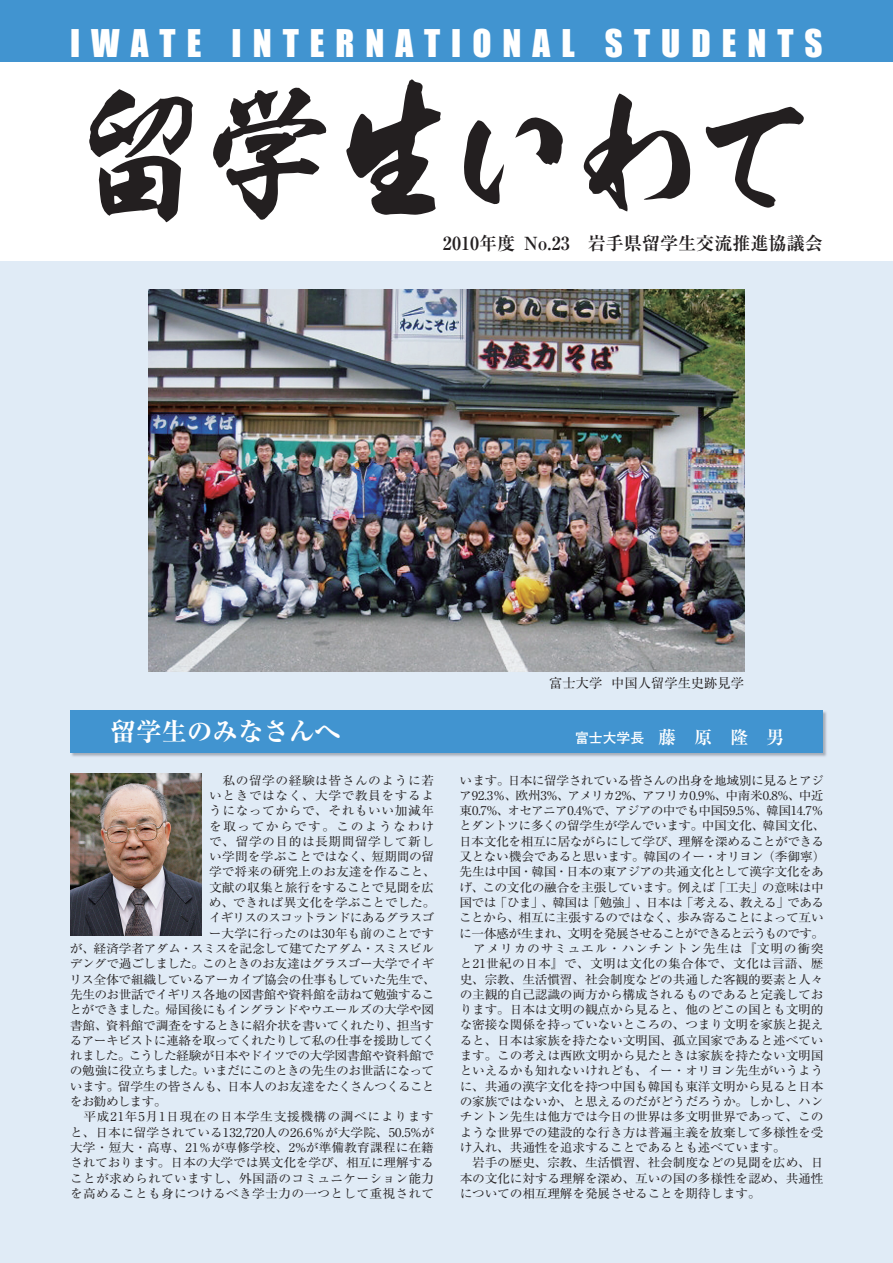
<style>
.page{position:relative;width:893px;height:1263px;background:#fff}
.page>*{position:absolute;margin:0;border:0;box-sizing:border-box;transform-origin:0 0}
.t1{font:35.1px "Impact";letter-spacing:.315em;color:#fff}
.t2{font:700 expanded 25.5px "Ryumin Pro";color:#fff}
.t3{font:700 18px "Ryumin Pro";color:#231f20}
.t4{font:700 18px "Ryumin Pro";color:#fff}
.t5{font:13.35px "Ryumin Pro";color:#231f20}
.t6{font:12.15px/15.3px "Ryumin Pro";letter-spacing:-.015em;color:#231f20;scale:1.05 1}
.t7{font:12.15px "Ryumin Pro";letter-spacing:-.045em;color:#231f20;scale:1.05 1}
.t8{font:12.15px "Ryumin Pro";letter-spacing:-.04em;color:#231f20;scale:1.05 1}
.t9{font:12.15px "Ryumin Pro";letter-spacing:.04em;color:#231f20;scale:1.05 1}
.t10{font:12.15px "Ryumin Pro";letter-spacing:-.035em;color:#231f20;scale:1.05 1}
.t11{font:12.15px "Ryumin Pro";letter-spacing:.02em;color:#231f20;scale:1.05 1}
.t12{font:12.15px "Ryumin Pro";letter-spacing:.005em;color:#231f20;scale:1.05 1}
.t13{font:12.15px "Ryumin Pro";letter-spacing:.05em;color:#231f20;scale:1.05 1}
.t14{font:12.15px "Ryumin Pro";letter-spacing:-.075em;color:#231f20;scale:1.05 1}
.t15{font:12.15px "Ryumin Pro";letter-spacing:.11em;color:#231f20;scale:1.05 1}
.t16{font:12.15px "Ryumin Pro";letter-spacing:-.06em;color:#231f20;scale:1.05 1}
.s1{font-family:"Futo Go B101 Pro";font-size:13.8px}
</style>
<div class="page">
<div style="left:0;top:261px;width:893px;height:1002px;background:#e0ebf6"></div>
<img style="left:71px;top:711px;width:756px;height:46px">
<div style="left:70px;top:710px;width:753px;height:43px;background:#4194d0"></div>
<img style="left:70px;top:774px;width:132px;height:161px">
<img style="left:149px;top:289px;width:595px;height:383px">
<svg style="left:346px;top:79px;width:95px;height:136px"></svg>
<svg style="left:213px;top:88px;width:114px;height:132px"></svg>
<svg style="left:584px;top:93px;width:106px;height:118px"></svg>
<svg style="left:705px;top:107px;width:99px;height:101px"></svg>
<svg style="left:515px;top:117px;width:48px;height:48px"></svg>
<svg style="left:464px;top:120px;width:40px;height:85px"></svg>
<svg style="left:89px;top:89px;width:104px;height:133px"></svg>
<div style="left:0;top:0;width:893px;height:62px;background:#4194d0"></div>
<h1 class="t1" style="left:70px;top:16px;width:754px">IWATE INTERNATIONAL STUDENTS</h1>
<h3 class="t3" style="left:443px;top:229px;width:381px">2010年度 No.23　岩手県留学生交流推進協議会</h3>
<p class="t5" style="left:549px;top:673px;width:196px">富士大学 中国人留学生史跡見学</p>
<h2 class="t2" style="left:111px;top:711px;width:231px">留学生のみなさんへ</h2>
<h3 class="t4" style="left:575px;top:723px;width:211px"><span class="s1">富士大学長</span> 藤　原　隆　男</h3>
<p class="t9" style="left:209px;top:770px;width:216px">　私の留学の経験は皆さんのように若</p>
<p class="t9" style="left:209px;top:786px;width:216px">いときではなく、大学で教員をするよ</p>
<p class="t9" style="left:209px;top:801px;width:216px">うになってからで、それもいい加減年</p>
<p class="t15" style="left:209px;top:816px;width:216px">を取ってからです。このようなわけ</p>
<p class="t9" style="left:209px;top:832px;width:216px">で、留学の目的は長期間留学して新し</p>
<p class="t6" style="left:209px;top:848px;width:216px">い学問を学ぶことではなく、短期間の留</p>
<p class="t6" style="left:209px;top:863px;width:217px">学で将来の研究上のお友達を作ること、</p>
<p class="t6" style="left:209px;top:879px;width:216px">文献の収集と旅行をすることで見聞を広</p>
<p class="t6" style="left:209px;top:894px;width:217px">め、できれば異文化を学ぶことでした。</p>
<p class="t14" style="left:209px;top:908px;width:216px">イギリスのスコットランドにあるグラスゴ</p>
<p class="t6" style="left:209px;top:925px;width:216px">ー大学に行ったのは30年も前のことです</p>
<p class="t10" style="left:70px;top:939px;width:348px">が、経済学者アダム・スミスを記念して建てたアダム・スミスビル</p>
<p class="t7" style="left:70px;top:954px;width:348px">デングで過ごしました。このときのお友達はグラスゴー大学でイギ</p>
<p class="t7" style="left:70px;top:969px;width:350px">リス全体で組織しているアーカイブ協会の仕事もしていた先生で、</p>
<p class="t7" style="left:70px;top:985px;width:349px">先生のお世話でイギリス各地の図書館や資料館を訪ねて勉強するこ</p>
<p class="t7" style="left:70px;top:1000px;width:349px">とができました。帰国後にもイングランドやウエールズの大学や図</p>
<p class="t10" style="left:70px;top:1015px;width:348px">書館、資料館で調査をするときに紹介状を書いてくれたり、担当す</p>
<p class="t8" style="left:70px;top:1031px;width:349px">るアーキビストに連絡を取ってくれたりして私の仕事を援助してく</p>
<p class="t8" style="left:70px;top:1046px;width:348px">れました。こうした経験が日本やドイツでの大学図書館や資料館で</p>
<p class="t8" style="left:70px;top:1061px;width:349px">の勉強に役立ちました。いまだにこのときの先生のお世話になって</p>
<p class="t8" style="left:70px;top:1077px;width:349px">います。留学生の皆さんも、日本人のお友達をたくさんつくること</p>
<p class="t16" style="left:70px;top:1092px;width:94px">をお勧めします。</p>
<p class="t13" style="left:70px;top:1107px;width:348px">　平成21年5月1日現在の日本学生支援機構の調べによります</p>
<p class="t6" style="left:70px;top:1124px;width:348px">と、日本に留学されている132,720人の26.6％が大学院、50.5%が</p>
<p class="t12" style="left:70px;top:1138px;width:348px">大学・短大・高専、21％が専修学校、2%が準備教育課程に在籍</p>
<p class="t6" style="left:70px;top:1154px;width:348px">されております。日本の大学では異文化を学び、相互に理解する</p>
<p class="t11" style="left:70px;top:1168px;width:348px">ことが求められていますし、外国語のコミュニケーション能力</p>
<p class="t11" style="left:70px;top:1184px;width:348px">を高めることも身につけるべき学士力の一つとして重視されて</p>
<p class="t6" style="left:459px;top:771px;width:350px">います。日本に留学されている皆さんの出身を地域別に見るとアジア92.3％、欧州3%、アメリカ2%、アフリカ0.9%、中南米0.8%、中近東0.7%、オセアニア0.4%で、アジアの中でも中国59.5％、韓国14.7％とダントツに多くの留学生が学んでいます。中国文化、韓国文化、日本文化を相互に居ながらにして学び、理解を深めることができる又とない機会であると思います。韓国のイー・オリヨン（季御寧）先生は中国・韓国・日本の東アジアの共通文化として漢字文化をあげ、この文化の融合を主張しています。例えば「工夫」の意味は中国では「ひま」、韓国は「勉強」、日本は「考える、教える」であることから、相互に主張するのではなく、歩み寄ることによって互いに一体感が生まれ、文明を発展させることができると云うものです。　アメリカのサミュエル・ハンチントン先生は『文明の衝突と21世紀の日本』で、文明は文化の集合体で、文化は言語、歴史、宗教、生活慣習、社会制度などの共通した客観的要素と人々の主観的自己認識の両方から構成されるものであると定義しております。日本は文明の観点から見ると、他のどこの国とも文明的な密接な関係を持っていないところの、つまり文明を家族と捉えると、日本は家族を持たない文明国、孤立国家であると述べています。この考えは西欧文明から見たときは家族を持たない文明国といえるかも知れないけれども、イー・オリヨン先生がいうように、共通の漢字文化を持つ中国も韓国も東洋文明から見ると日本の家族ではないか、と思えるのだがどうだろうか。しかし、ハンチントン先生は他方では今日の世界は多文明世界であって、このような世界での建設的な行き方は普遍主義を放棄して多様性を受け入れ、共通性を追求することであるとも述べています。<br>　岩手の歴史、宗教、生活慣習、社会制度などの見聞を広め、日本の文化に対する理解を深め、互いの国の多様性を認め、共通性についての相互理解を発展させることを期待します。</p>
</div>
